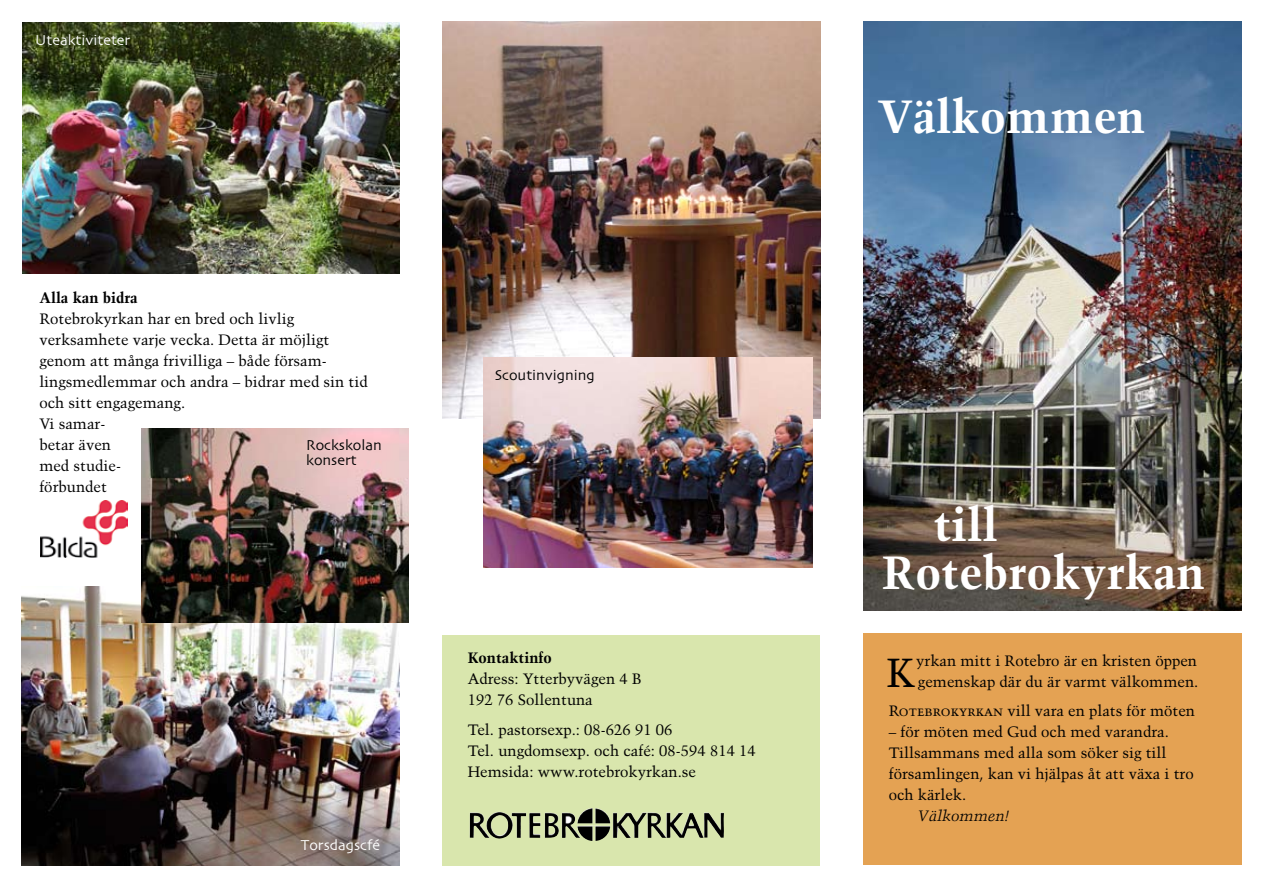
<style>
.page{position:relative;width:1263px;height:893px;background:#fff}
.page>*{position:absolute;margin:0;border:0;box-sizing:border-box;transform-origin:0 0}
.t1{font:700 46.5px/48px "Trump Mediaeval";color:#fff}
.t2{font:40.5px "Trump Mediaeval";color:#000}
.t3{font:15px/21px "Trump Mediaeval";color:#000}
.t4{font:15px/15px "Skia";color:#000}
.t5{font:15px "Skia";color:#fff}
.t6{font:700 15px "Trump Mediaeval";color:#000}
.t7{font:15px "Trump Mediaeval Italic Os F";color:#000}
.s1{font-family:"Trump Mediaeval SC"}
</style>
<div class="page">
<img style="left:442px;top:21px;width:379px;height:397px">
<div style="left:442px;top:635px;width:377px;height:230px;background:#d9e6ad"></div>
<div style="left:863px;top:634px;width:379px;height:231px;background:#e4a253"></div>
<img style="left:863px;top:21px;width:379px;height:590px">
<img style="left:23px;top:23px;width:377px;height:251px">
<img style="left:21px;top:587px;width:379px;height:278px">
<img style="left:484px;top:357px;width:329px;height:211px">
<img style="left:41px;top:500px;width:86px;height:58px">
<img style="left:141px;top:428px;width:268px;height:194px">
<img style="left:470px;top:808px;width:234px;height:32px">
<p class="t5" style="left:35px;top:31px;width:97px">Uteaktiviteter</p>
<p class="t6" style="left:39px;top:289px;width:100px">Alla kan bidra</p>
<p class="t3" style="left:39px;top:308px;width:330px">Rotebrokyrkan har en bred och livlig verksamhete varje vecka. Detta är möjligt genom att många frivilliga – både försam&shy;lingsmedlemmar och andra – bidrar med sin tid och sitt engagemang.<br>Vi samar-<br>betar även<br>med studie-<br>förbundet</p>
<p class="t4" style="left:306px;top:438px;width:77px">Rockskolan konsert</p>
<p class="t5" style="left:301px;top:836px;width:81px">Torsdagscfé</p>
<p class="t4" style="left:495px;top:368px;width:102px">Scoutinvigning</p>
<p class="t6" style="left:468px;top:649px;width:86px">Kontaktinfo</p>
<p class="t3" style="left:468px;top:668px;width:175px">Adress: Ytterbyvägen 4 B<br>192 76 Sollentuna</p>
<p class="t3" style="left:468px;top:719px;width:290px">Tel. pastorsexp.: 08-626 91 06<br>Tel. ungdomsexp. och café: 08-594 814 14<br>Hemsida: www.rotebrokyrkan.se</p>
<h1 class="t1" style="left:877px;top:92px;width:270px">Välkommen</h1>
<h1 class="t1" style="left:882px;top:500px;width:324px;text-indent:52px">till<br>Rotebrokyrkan</h1>
<p class="t3" style="left:916px;top:650px;width:284px">yrkan mitt i Rotebro är en kristen öppen gemenskap där du är varmt välkommen.</p>
<p class="t3" style="left:889px;top:700px;width:308px"><span class="s1">Rotebrokyrkan</span> vill vara en plats för möten</p>
<p class="t3" style="left:889px;top:721px;width:307px">– för möten med Gud och med varandra.<br>Tillsammans med alla som söker sig till församlingen, kan vi hjälpas åt att växa i tro och kärlek.</p>
<p class="t7" style="left:918px;top:806px;width:93px">Välkommen!</p>
<h2 class="t2" style="left:886px;top:649px;width:31px">K</h2>
</div>
